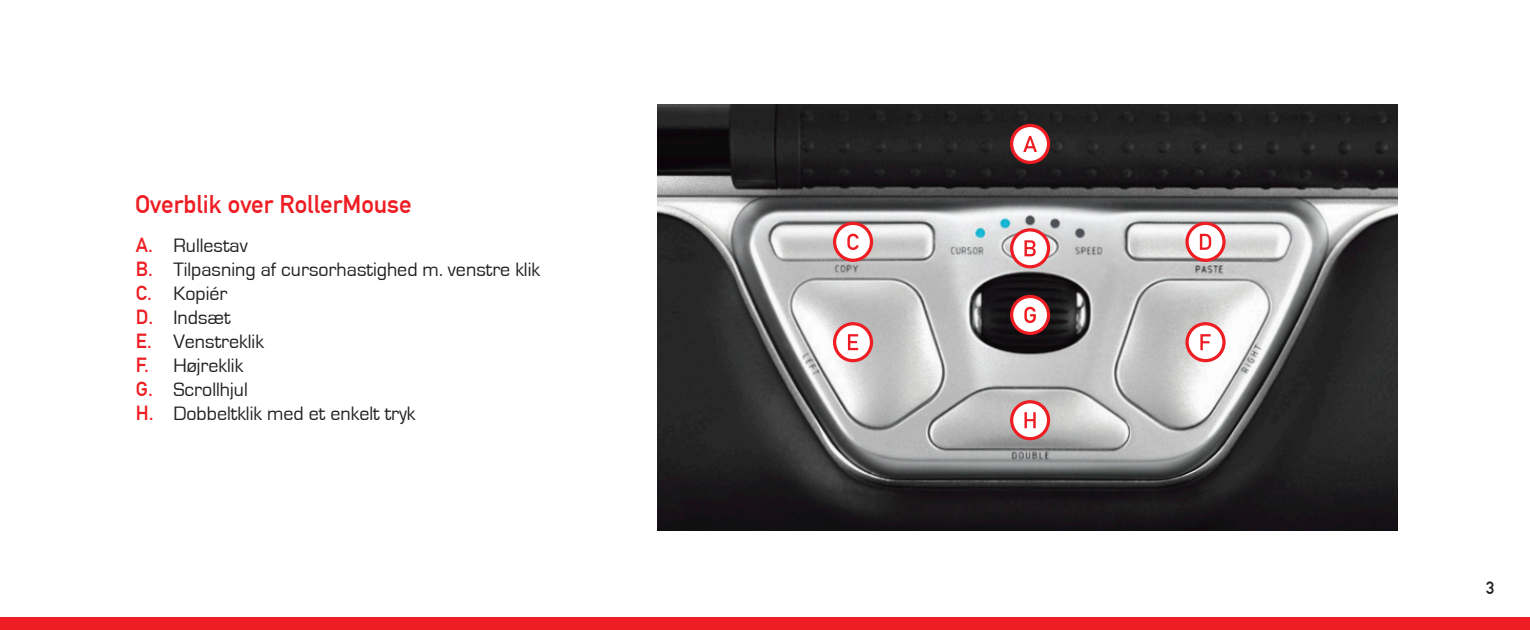
<style>
.page{position:relative;width:1530px;height:630px;background:#fff}
.page>*{position:absolute;margin:0;border:0;box-sizing:border-box;transform-origin:0 0}
.t1{font:25px "DIN1451 Com Mittelschrift";color:#ee1d23}
.t2{font:20px "Eurostile";color:#231f20}
.t3{font:17.5px "DIN1451 Com Mittelschrift";color:#231f20}
.s1{font-family:"DIN1451 Com Mittelschrift";color:#ee1d23}
</style>
<div class="page">
<div style="left:0;top:618px;width:1530px;height:12px;background:#ee1d23"></div>
<img style="left:657px;top:104px;width:741px;height:427px">
<svg style="left:1012px;top:125px;width:37px;height:37px"></svg>
<div style="left:1010px;top:124px;width:40px;height:40px;border:3px solid #ee1d23;border-radius:50%"></div>
<svg style="left:1023px;top:136px;width:14px;height:16px"></svg>
<svg style="left:1012px;top:230px;width:37px;height:37px"></svg>
<div style="left:1010px;top:228px;width:40px;height:40px;border:3px solid #ee1d23;border-radius:50%"></div>
<svg style="left:1025px;top:240px;width:11px;height:16px"></svg>
<svg style="left:835px;top:223px;width:37px;height:37px"></svg>
<div style="left:833px;top:222px;width:40px;height:40px;border:3px solid #ee1d23;border-radius:50%"></div>
<svg style="left:847px;top:234px;width:12px;height:16px"></svg>
<svg style="left:1187px;top:223px;width:37px;height:37px"></svg>
<div style="left:1185px;top:222px;width:41px;height:40px;border:3px solid #ee1d23;border-radius:50%"></div>
<svg style="left:1200px;top:234px;width:11px;height:16px"></svg>
<svg style="left:835px;top:324px;width:37px;height:37px"></svg>
<div style="left:833px;top:322px;width:40px;height:40px;border:3px solid #ee1d23;border-radius:50%"></div>
<svg style="left:848px;top:334px;width:10px;height:16px"></svg>
<svg style="left:1187px;top:324px;width:37px;height:37px"></svg>
<div style="left:1185px;top:322px;width:41px;height:40px;border:3px solid #ee1d23;border-radius:50%"></div>
<svg style="left:1200px;top:334px;width:11px;height:16px"></svg>
<svg style="left:1012px;top:296px;width:37px;height:37px"></svg>
<div style="left:1010px;top:295px;width:40px;height:40px;border:3px solid #ee1d23;border-radius:50%"></div>
<svg style="left:1024px;top:307px;width:12px;height:16px"></svg>
<svg style="left:1012px;top:402px;width:37px;height:37px"></svg>
<div style="left:1010px;top:400px;width:40px;height:40px;border:3px solid #ee1d23;border-radius:50%"></div>
<svg style="left:1025px;top:412px;width:11px;height:16px"></svg>
<p class="t1" style="left:135px;top:189px;width:278px">Overblik over RollerMouse</p>
<p class="t2" style="left:136px;top:235px;width:113px"><span class="s1">A.</span> Rullestav</p>
<p class="t2" style="left:136px;top:259px;width:406px"><span class="s1">B.</span> Tilpasning af cursorhastighed m. venstre klik</p>
<p class="t2" style="left:136px;top:283px;width:93px"><span class="s1">C.</span> Kopiér</p>
<p class="t2" style="left:136px;top:307px;width:96px"><span class="s1">D.</span> Indsæt</p>
<p class="t2" style="left:136px;top:331px;width:130px"><span class="s1">E.</span> Venstreklik</p>
<p class="t2" style="left:136px;top:355px;width:109px"><span class="s1">F.</span> Højreklik</p>
<p class="t2" style="left:136px;top:379px;width:113px"><span class="s1">G.</span> Scrollhjul</p>
<p class="t2" style="left:136px;top:403px;width:281px"><span class="s1">H.</span> Dobbeltklik med et enkelt tryk</p>
<p class="t3" style="left:1486px;top:578px;width:10px">3</p>
</div>
